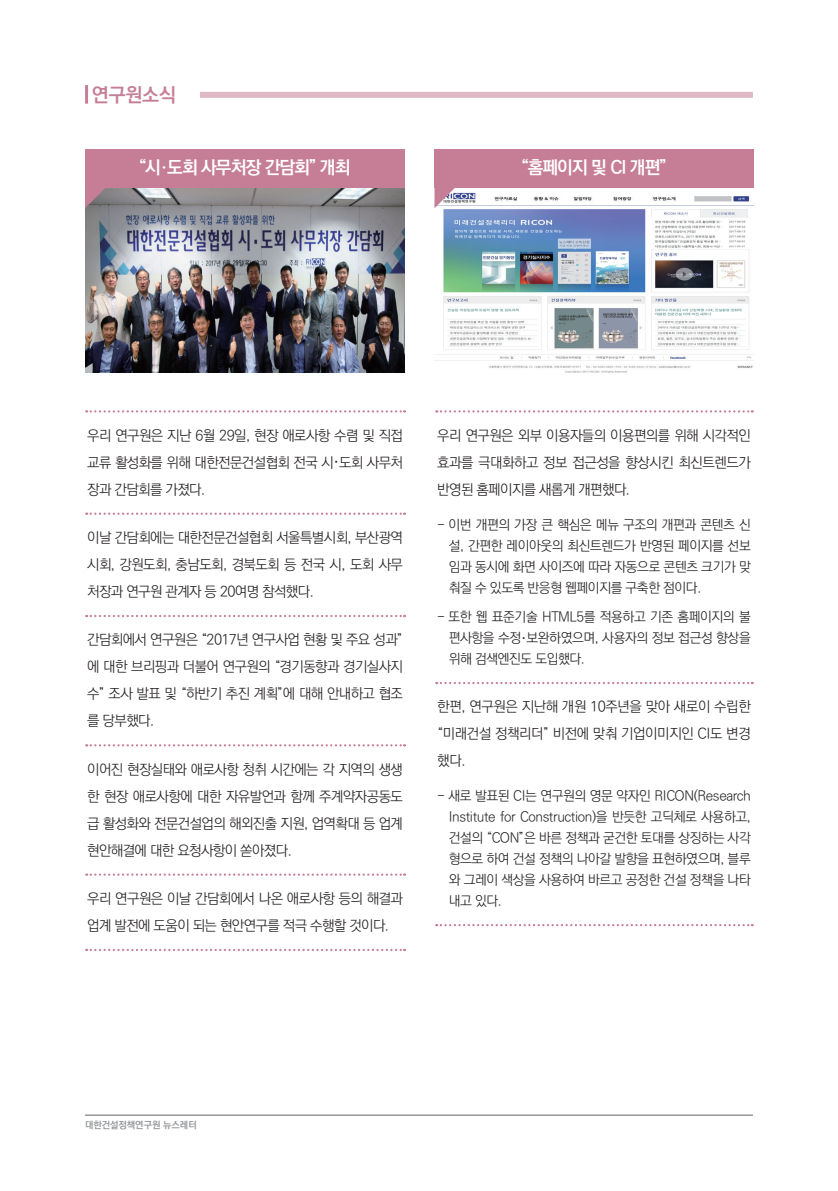
<style>
.page{position:relative;width:838px;height:1191px;background:#fff}
.page>*{position:absolute;margin:0;border:0;box-sizing:border-box;transform-origin:0 0}
.t1{font:700 19.5px "Ko Pub Dotum";letter-spacing:-.01em;color:#c67e97}
.t2{font:700 18px "Ko Pub Dotum";letter-spacing:-.05em;color:#fff}
.t3{font:300 14.25px/27px "Ko Pub Dotum";letter-spacing:-.04em;color:#231f20;text-align:justify}
.t4{font:300 13.5px/21px "Ko Pub Dotum";letter-spacing:-.03em;color:#231f20;text-align:justify}
.t5{font:700 9.6px "Ko Pub Dotum";color:#939598}
.s1{font-family:"Nanum Barun Gothic";font-weight:400}
.s2{color:#fff}
</style>
<div class="page">
<hr style="left:85px;top:85px;width:3px;height:19px;background:#c67e97">
<div style="left:200px;top:92px;width:553px;height:6px;background:#deb8c4"></div>
<hr style="left:85px;top:1114px;width:668px;height:2px;background:#939598">
<svg style="left:436px;top:410px;width:316px;height:2px"></svg>
<svg style="left:436px;top:682px;width:316px;height:2px"></svg>
<svg style="left:436px;top:924px;width:316px;height:2px"></svg>
<svg style="left:86px;top:410px;width:319px;height:2px"></svg>
<svg style="left:86px;top:512px;width:319px;height:3px"></svg>
<svg style="left:86px;top:615px;width:319px;height:2px"></svg>
<svg style="left:86px;top:744px;width:319px;height:2px"></svg>
<svg style="left:86px;top:873px;width:319px;height:2px"></svg>
<svg style="left:86px;top:948px;width:319px;height:3px"></svg>
<img style="left:85px;top:187px;width:319px;height:185px">
<img style="left:434px;top:187px;width:319px;height:185px">
<svg style="left:85px;top:187px;width:22px;height:21px"></svg>
<div style="left:85px;top:149px;width:319px;height:38px;background:#c67e97"></div>
<svg style="left:434px;top:187px;width:22px;height:21px"></svg>
<div style="left:434px;top:149px;width:319px;height:38px;background:#c67e97"></div>
<h1 class="t1" style="left:92px;top:85px;width:86px">연구원소식</h1>
<p class="t2" style="left:139px;top:159px;width:213px">“시<span class="s1">·</span>도회 사무처장 간담회” 개최</p>
<p class="t2" style="left:521px;top:159px;width:147px">“홈페이지 및 CI 개편”</p>
<p class="t3" style="left:87px;top:422px;width:317px">우리 연구원은 지난 6월 29일, 현장 애로사항 수렴 및 직접 교류 활성화를 위해 대한전문건설협회 전국 시<span class="s1">·</span>도회 사무처 장과 간담회를 가졌다.</p>
<p class="t3" style="left:87px;top:525px;width:317px">이날 간담회에는 대한전문건설협회 서울특별시회, 부산광역 시회, 강원도회, 충남도회, 경북도회 등 전국 시, 도회 사무 처장과 연구원 관계자 등 20여명 참석했다.</p>
<p class="t3" style="left:87px;top:627px;width:317px">간담회에서 연구원은 “2017년 연구사업 현황 및 주요 성과” 에 대한 브리핑과 더불어 연구원의 “경기동향과 경기실사지 수” 조사 발표 및 “하반기 추진 계획”에 대해 안내하고 협조 를 당부했다.</p>
<p class="t3" style="left:87px;top:756px;width:317px">이어진 현장실태와 애로사항 청취 시간에는 각 지역의 생생 한 현장 애로사항에 대한 자유발언과 함께 주계약자공동도 급 활성화와 전문건설업의 해외진출 지원, 업역확대 등 업계 현안해결에 대한 요청사항이 쏟아졌다.</p>
<p class="t3" style="left:87px;top:885px;width:317px">우리 연구원은 이날 간담회에서 나온 애로사항 등의 해결과 업계 발전에 도움이 되는 현안연구를 적극 수행할 것이다.</p>
<p class="t3" style="left:437px;top:422px;width:315px">우리 연구원은 외부 이용자들의 이용편의를 위해 시각적인 효과를 극대화하고 정보 접근성을 향상시킨 최신트렌드가 반영된 홈페이지를 새롭게 개편했다.</p>
<p class="t4" style="left:449px;top:514px;width:303px;text-indent:-12px">-<span class="s2">;</span>이번 개편의 가장 큰 핵심은 메뉴 구조의 개편과 콘텐츠 신 설, 간편한 레이아웃의 최신트렌드가 반영된 페이지를 선보 임과 동시에 화면 사이즈에 따라 자동으로 콘텐츠 크기가 맞 춰질 수 있도록 반응형 웹페이지를 구축한 점이다.</p>
<p class="t4" style="left:449px;top:607px;width:303px;text-indent:-12px">-<span class="s2">;</span>또한 웹 표준기술 HTML5를 적용하고 기존 홈페이지의 불 편사항을 수정<span class="s1">·</span>보완하였으며, 사용자의 정보 접근성 향상을 위해 검색엔진도 도입했다.</p>
<p class="t3" style="left:437px;top:694px;width:315px">한편, 연구원은 지난해 개원 10주년을 맞아 새로이 수립한 “미래건설 정책리더” 비전에 맞춰 기업이미지인 CI도 변경 했다.</p>
<p class="t4" style="left:449px;top:786px;width:303px;text-indent:-12px">-<span class="s2">;</span>새로 발표된 CI는 연구원의 영문 약자인 RICON(Research Institute for Construction)을 반듯한 고딕체로 사용하고, 건설의 “CON”은 바른 정책과 굳건한 토대를 상징하는 사각 형으로 하여 건설 정책의 나아갈 발향을 표현하였으며, 블루 와 그레이 색상을 사용하여 바르고 공정한 건설 정책을 나타 내고 있다.</p>
<p class="t5" style="left:85px;top:1120px;width:113px">대한건설정책연구원 뉴스레터</p>
</div>
